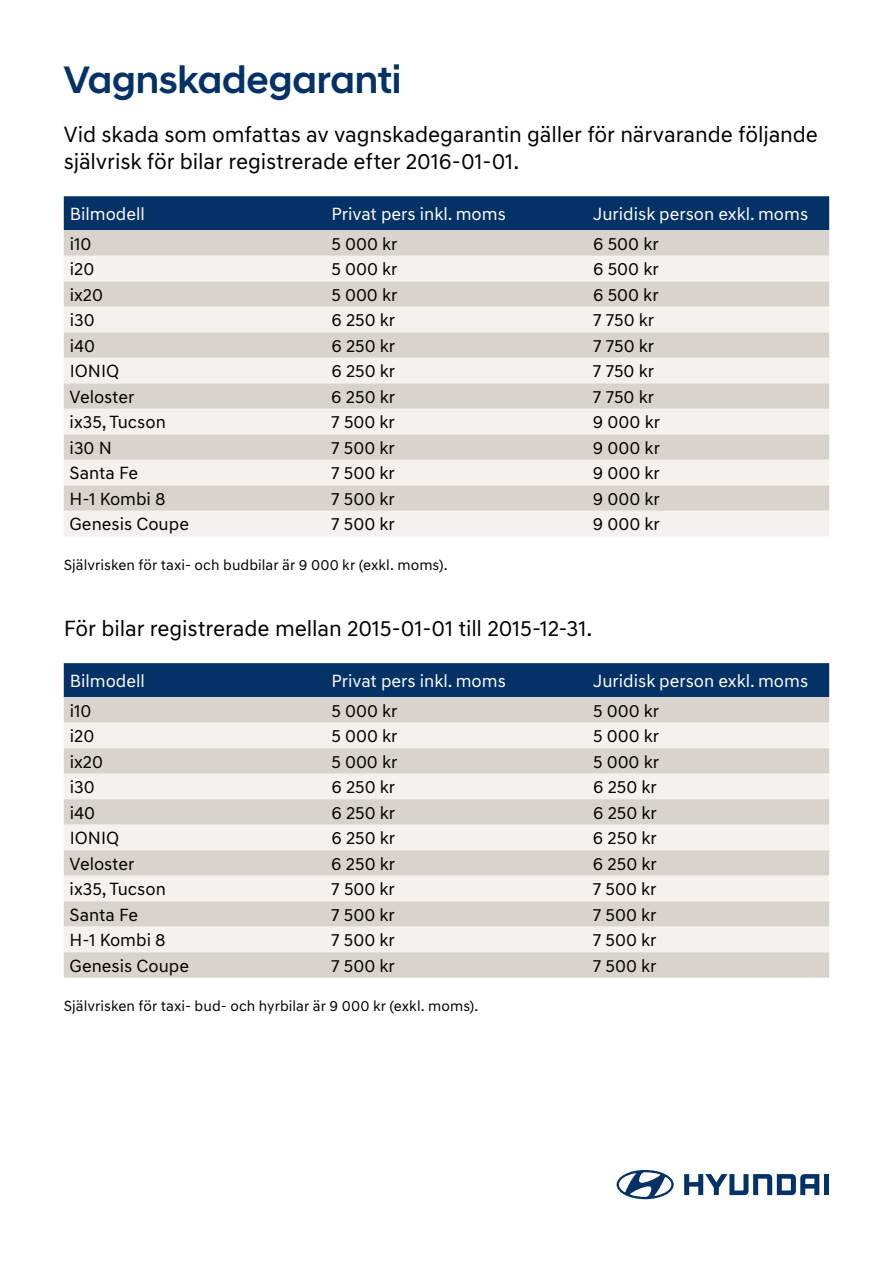
<style>
.page{position:relative;width:893px;height:1263px;background:#fff}
.page>*{position:absolute;margin:0;border:0;box-sizing:border-box;transform-origin:0 0}
.t1{font:500 39px "Hyundai Sans Head";letter-spacing:-.005em;color:#053266}
.t2{font:22.5px/27px "Hyundai Sans Text";letter-spacing:-.005em;color:#000}
.t3{font:18px "Hyundai Sans Text";color:#000}
.t4{font:18px "Hyundai Sans Text";color:#fff}
.t5{font:15px "Hyundai Sans Text";letter-spacing:.005em;color:#000}
</style>
<div class="page">
<div style="left:64px;top:196px;width:765px;height:34px;background:#053266"></div>
<svg style="left:64px;top:230px;width:765px;height:26px;background:#d9d3cd"></svg>
<svg style="left:64px;top:256px;width:765px;height:280px;fill:#f4f1ef"></svg>
<div style="left:64px;top:663px;width:765px;height:34px;background:#053266"></div>
<div style="left:64px;top:697px;width:765px;height:281px;background:#d9d3cd"></div>
<svg style="left:64px;top:723px;width:765px;height:229px;fill:#f4f1ef"></svg>
<svg style="left:684px;top:1174px;width:135px;height:21px"></svg>
<div style="left:824px;top:1174px;width:5px;height:21px;background:#053266"></div>
<svg style="left:617px;top:1170px;width:57px;height:29px"></svg>
<h1 class="t1" style="left:64px;top:56px;width:339px">Vagnskadegaranti</h1>
<p class="t2" style="left:64px;top:120px;width:756px">Vid skada som omfattas av vagnskadegarantin gäller för närvarande följande självrisk för bilar registrerade efter 2016-01-01.</p>
<p class="t4" style="left:70px;top:203px;width:77px">Bilmodell</p>
<p class="t4" style="left:331px;top:203px;width:176px">Privat pers inkl. moms</p>
<p class="t4" style="left:593px;top:203px;width:217px">Juridisk person exkl. moms</p>
<p class="t3" style="left:70px;top:233px;width:23px">i10</p>
<p class="t3" style="left:331px;top:233px;width:68px">5 000 kr</p>
<p class="t3" style="left:593px;top:233px;width:67px">6 500 kr</p>
<p class="t3" style="left:70px;top:258px;width:26px">i20</p>
<p class="t3" style="left:331px;top:258px;width:68px">5 000 kr</p>
<p class="t3" style="left:593px;top:258px;width:67px">6 500 kr</p>
<p class="t3" style="left:70px;top:284px;width:35px">ix20</p>
<p class="t3" style="left:331px;top:284px;width:68px">5 000 kr</p>
<p class="t3" style="left:593px;top:284px;width:67px">6 500 kr</p>
<p class="t3" style="left:70px;top:309px;width:26px">i30</p>
<p class="t3" style="left:331px;top:309px;width:65px">6 250 kr</p>
<p class="t3" style="left:593px;top:309px;width:63px">7 750 kr</p>
<p class="t3" style="left:70px;top:335px;width:27px">i40</p>
<p class="t3" style="left:331px;top:335px;width:65px">6 250 kr</p>
<p class="t3" style="left:593px;top:335px;width:63px">7 750 kr</p>
<p class="t3" style="left:70px;top:360px;width:51px">IONIQ</p>
<p class="t3" style="left:331px;top:360px;width:65px">6 250 kr</p>
<p class="t3" style="left:593px;top:360px;width:63px">7 750 kr</p>
<p class="t3" style="left:70px;top:386px;width:66px">Veloster</p>
<p class="t3" style="left:331px;top:386px;width:65px">6 250 kr</p>
<p class="t3" style="left:593px;top:386px;width:63px">7 750 kr</p>
<p class="t3" style="left:70px;top:411px;width:98px">ix35, Tucson</p>
<p class="t3" style="left:331px;top:411px;width:65px">7 500 kr</p>
<p class="t3" style="left:593px;top:411px;width:69px">9 000 kr</p>
<p class="t3" style="left:70px;top:437px;width:44px">i30 N</p>
<p class="t3" style="left:331px;top:437px;width:65px">7 500 kr</p>
<p class="t3" style="left:593px;top:437px;width:69px">9 000 kr</p>
<p class="t3" style="left:70px;top:462px;width:70px">Santa Fe</p>
<p class="t3" style="left:331px;top:462px;width:65px">7 500 kr</p>
<p class="t3" style="left:593px;top:462px;width:69px">9 000 kr</p>
<p class="t3" style="left:70px;top:488px;width:98px">H-1 Kombi 8</p>
<p class="t3" style="left:331px;top:488px;width:65px">7 500 kr</p>
<p class="t3" style="left:593px;top:488px;width:69px">9 000 kr</p>
<p class="t3" style="left:70px;top:513px;width:121px">Genesis Coupe</p>
<p class="t3" style="left:331px;top:513px;width:65px">7 500 kr</p>
<p class="t3" style="left:593px;top:513px;width:69px">9 000 kr</p>
<p class="t5" style="left:64px;top:556px;width:385px">Självrisken för taxi- och budbilar är 9 000 kr (exkl. moms).</p>
<p class="t2" style="left:64px;top:614px;width:530px">För bilar registrerade mellan 2015-01-01 till 2015-12-31.</p>
<p class="t4" style="left:70px;top:670px;width:77px">Bilmodell</p>
<p class="t4" style="left:331px;top:670px;width:176px">Privat pers inkl. moms</p>
<p class="t4" style="left:593px;top:670px;width:217px">Juridisk person exkl. moms</p>
<p class="t3" style="left:70px;top:700px;width:23px">i10</p>
<p class="t3" style="left:331px;top:700px;width:68px">5 000 kr</p>
<p class="t3" style="left:593px;top:700px;width:68px">5 000 kr</p>
<p class="t3" style="left:70px;top:725px;width:26px">i20</p>
<p class="t3" style="left:331px;top:725px;width:68px">5 000 kr</p>
<p class="t3" style="left:593px;top:725px;width:68px">5 000 kr</p>
<p class="t3" style="left:70px;top:751px;width:35px">ix20</p>
<p class="t3" style="left:331px;top:751px;width:68px">5 000 kr</p>
<p class="t3" style="left:593px;top:751px;width:68px">5 000 kr</p>
<p class="t3" style="left:70px;top:776px;width:26px">i30</p>
<p class="t3" style="left:331px;top:776px;width:65px">6 250 kr</p>
<p class="t3" style="left:593px;top:776px;width:65px">6 250 kr</p>
<p class="t3" style="left:70px;top:802px;width:27px">i40</p>
<p class="t3" style="left:331px;top:802px;width:65px">6 250 kr</p>
<p class="t3" style="left:593px;top:802px;width:65px">6 250 kr</p>
<p class="t3" style="left:70px;top:827px;width:51px">IONIQ</p>
<p class="t3" style="left:331px;top:827px;width:65px">6 250 kr</p>
<p class="t3" style="left:593px;top:827px;width:65px">6 250 kr</p>
<p class="t3" style="left:70px;top:853px;width:66px">Veloster</p>
<p class="t3" style="left:331px;top:853px;width:65px">6 250 kr</p>
<p class="t3" style="left:593px;top:853px;width:65px">6 250 kr</p>
<p class="t3" style="left:70px;top:878px;width:98px">ix35, Tucson</p>
<p class="t3" style="left:331px;top:878px;width:65px">7 500 kr</p>
<p class="t3" style="left:593px;top:878px;width:65px">7 500 kr</p>
<p class="t3" style="left:70px;top:904px;width:70px">Santa Fe</p>
<p class="t3" style="left:331px;top:904px;width:65px">7 500 kr</p>
<p class="t3" style="left:593px;top:904px;width:65px">7 500 kr</p>
<p class="t3" style="left:70px;top:929px;width:98px">H-1 Kombi 8</p>
<p class="t3" style="left:331px;top:929px;width:65px">7 500 kr</p>
<p class="t3" style="left:593px;top:929px;width:65px">7 500 kr</p>
<p class="t3" style="left:70px;top:955px;width:121px">Genesis Coupe</p>
<p class="t3" style="left:331px;top:955px;width:65px">7 500 kr</p>
<p class="t3" style="left:593px;top:955px;width:65px">7 500 kr</p>
<p class="t5" style="left:64px;top:997px;width:416px">Självrisken för taxi- bud- och hyrbilar är 9 000 kr (exkl. moms).</p>
</div>
